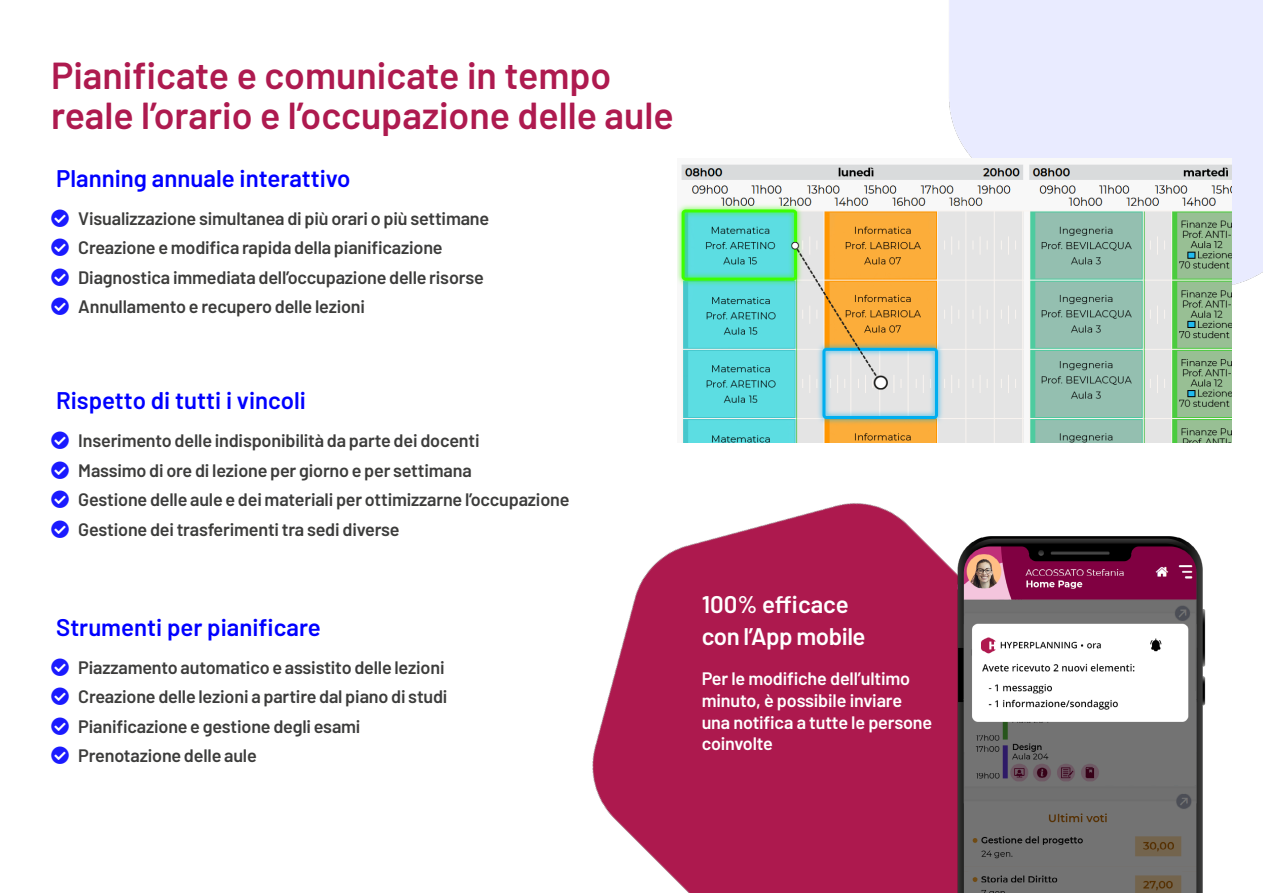
<style>
.page{position:relative;width:1263px;height:893px;background:#fff}
.page>*{position:absolute;margin:0;border:0;box-sizing:border-box;transform-origin:0 0}
.t1{font:600 37.5px/40.5px "Barlow";color:#ae1a4f}
.t2{font:600 24px "Barlow";color:#00f}
.t3{font:600 24px/31.5px "Barlow";letter-spacing:-.02em;color:#fff}
.t4{font:600 18px/29.5px "Barlow";letter-spacing:-.01em;color:#3c3c3b}
.t5{font:600 18px/21.6px "Barlow";letter-spacing:-.01em;color:#fff}
</style>
<div class="page">
<div style="left:949px;top:0;width:314px;height:291px;background:#e9ebff"></div>
<img style="left:678px;top:158px;width:553px;height:284px">
<img style="left:592px;top:411px;width:535px;height:482px">
<img style="left:932px;top:522px;width:274px;height:371px">
<h1 class="t1" style="left:51px;top:52px;width:624px">Pianificate e comunicate in tempo reale l’orario e l’occupazione delle aule</h1>
<h2 class="t2" style="left:56px;top:160px;width:296px">Planning annuale interattivo</h2>
<p class="t4" style="left:78px;top:202px;width:412px">Visualizzazione simultanea di più orari o più settimane Creazione e modifica rapida della pianificazione Diagnostica immediata dell’occupazione delle risorse Annullamento e recupero delle lezioni</p>
<h2 class="t2" style="left:56px;top:383px;width:251px">Rispetto di tutti i vincoli</h2>
<p class="t4" style="left:78px;top:425px;width:493px">Inserimento delle indisponibilità da parte dei docenti<br>Massimo di ore di lezione per giorno e per settimana<br>Gestione delle aule e dei materiali per ottimizzarne l’occupazione Gestione dei trasferimenti tra sedi diverse</p>
<h2 class="t2" style="left:56px;top:610px;width:266px">Strumenti per pianificare</h2>
<p class="t4" style="left:78px;top:651px;width:371px">Piazzamento automatico e assistito delle lezioni Creazione delle lezioni a partire dal piano di studi Pianificazione e gestione degli esami Prenotazione delle aule</p>
<h2 class="t3" style="left:702px;top:587px;width:165px">100% efficace con l’App mobile</h2>
<p class="t5" style="left:702px;top:667px;width:232px">Per le modifiche dell’ultimo minuto, è possibile inviare una notifica a tutte le persone coinvolte</p>
</div>
